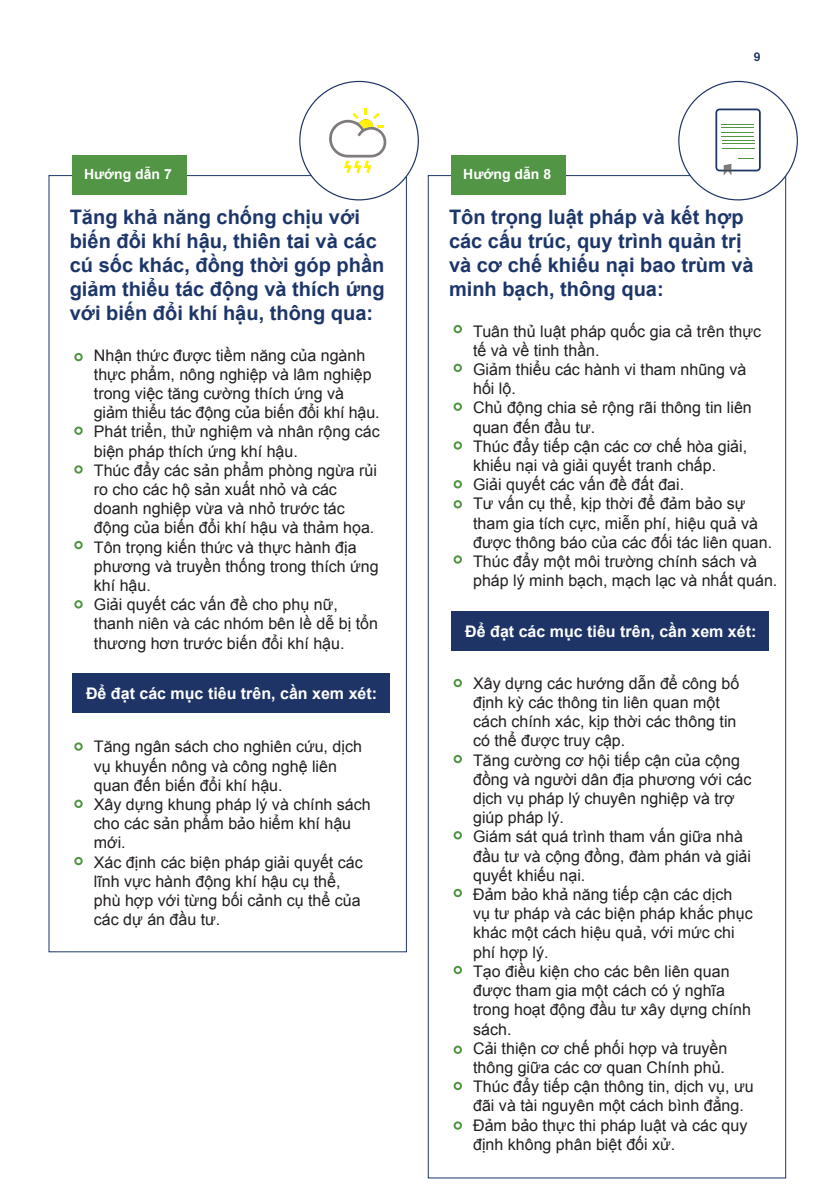
<style>
.page{position:relative;width:840px;height:1191px;background:#fff}
.page>*{position:absolute;margin:0;border:0;box-sizing:border-box;transform-origin:0 0}
.t1{font:700 20px/24px "Arial";color:#1d3669}
.t2{font:16px/19.2px "Arial";color:#231f20}
.t3{font:700 16px "Arial";color:#fff}
.t4{font:700 14px "Arial";color:#fff}
.t5{font:700 12px "Helvetica";color:#1d3668}
</style>
<div class="page">
<div style="left:72px;top:155px;width:114px;height:39px;background:#519545"></div>
<div style="left:451px;top:155px;width:114px;height:39px;background:#519545"></div>
<div style="left:74px;top:353px;width:9px;height:8px;border:2px solid #519545;border-radius:50%"></div>
<div style="left:453px;top:325px;width:8px;height:8px;border:2px solid #519545;border-radius:50%"></div>
<div style="left:74px;top:742px;width:9px;height:8px;border:2px solid #519545;border-radius:50%"></div>
<div style="left:453px;top:679px;width:8px;height:8px;border:2px solid #519545;border-radius:50%"></div>
<div style="left:74px;top:465px;width:9px;height:8px;border:2px solid #519545;border-radius:50%"></div>
<div style="left:453px;top:364px;width:8px;height:8px;border:2px solid #519545;border-radius:50%"></div>
<div style="left:74px;top:799px;width:9px;height:9px;border:2px solid #519545;border-radius:50%"></div>
<div style="left:453px;top:755px;width:8px;height:8px;border:2px solid #519545;border-radius:50%"></div>
<div style="left:74px;top:426px;width:9px;height:9px;border:2px solid #519545;border-radius:50%"></div>
<div style="left:74px;top:541px;width:9px;height:8px;border:2px solid #519545;border-radius:50%"></div>
<div style="left:74px;top:600px;width:9px;height:8px;border:2px solid #519545;border-radius:50%"></div>
<div style="left:453px;top:402px;width:8px;height:9px;border:2px solid #519545;border-radius:50%"></div>
<div style="left:453px;top:441px;width:8px;height:8px;border:2px solid #519545;border-radius:50%"></div>
<div style="left:453px;top:480px;width:8px;height:8px;border:2px solid #519545;border-radius:50%"></div>
<div style="left:453px;top:555px;width:8px;height:8px;border:2px solid #519545;border-radius:50%"></div>
<div style="left:74px;top:857px;width:9px;height:8px;border:2px solid #519545;border-radius:50%"></div>
<div style="left:453px;top:831px;width:8px;height:8px;border:2px solid #519545;border-radius:50%"></div>
<div style="left:453px;top:965px;width:8px;height:9px;border:2px solid #519545;border-radius:50%"></div>
<div style="left:453px;top:888px;width:8px;height:9px;border:2px solid #519545;border-radius:50%"></div>
<div style="left:453px;top:1081px;width:8px;height:9px;border:2px solid #519545;border-radius:50%"></div>
<div style="left:453px;top:1121px;width:8px;height:8px;border:2px solid #519545;border-radius:50%"></div>
<div style="left:453px;top:1045px;width:8px;height:9px;border:2px solid #519545;border-radius:50%"></div>
<svg style="left:329px;top:108px;width:57px;height:65px"></svg>
<svg style="left:715px;top:108px;width:45px;height:67px"></svg>
<div style="left:72px;top:673px;width:317px;height:40px;background:#1e3467"></div>
<div style="left:451px;top:611px;width:317px;height:40px;background:#1e3467"></div>
<div style="left:453px;top:500px;width:8px;height:8px;border:2px solid #519545;border-radius:50%"></div>
<p class="t4" style="left:84px;top:165px;width:89px">Hướng dẫn 7</p>
<p class="t4" style="left:463px;top:165px;width:89px">Hướng dẫn 8</p>
<p class="t5" style="left:753px;top:47px;width:8px">9</p>
<p class="t1" style="left:70px;top:206px;width:316px">Tăng khả năng chống chịu với biến đổi khí hậu, thiên tai và các cú sốc khác, đồng thời góp phần giảm thiểu tác động và thích ứng với biến đổi khí hậu, thông qua:</p>
<p class="t1" style="left:449px;top:206px;width:306px">Tôn trọng luật pháp và kết hợp các cấu trúc, quy trình quản trị và cơ chế khiếu nại bao trùm và minh bạch, thông qua:</p>
<p class="t2" style="left:473px;top:321px;width:305px">Tuân thủ luật pháp quốc gia cả trên thực tế và về tinh thần.<br>Giảm thiểu các hành vi tham nhũng và<br>hối lộ.<br>Chủ động chia sẻ rộng rãi thông tin liên quan đến đầu tư.<br>Thúc đẩy tiếp cận các cơ chế hòa giải, khiếu nại và giải quyết tranh chấp.<br>Giải quyết các vấn đề đất đai.<br>Tư vấn cụ thể, kịp thời để đảm bảo sự tham gia tích cực, miễn phí, hiệu quả và được thông báo của các đối tác liên quan.<br>Thúc đẩy một môi trường chính sách và pháp lý minh bạch, mạch lạc và nhất quán.</p>
<p class="t2" style="left:94px;top:345px;width:287px">Nhận thức được tiềm năng của ngành thực phẩm, nông nghiệp và lâm nghiệp trong việc tăng cường thích ứng và giảm thiểu tác động của biến đổi khí hậu.<br>Phát triển, thử nghiệm và nhân rộng các biện pháp thích ứng khí hậu.<br>Thúc đẩy các sản phẩm phòng ngừa rủi ro cho các hộ sản xuất nhỏ và các doanh nghiệp vừa và nhỏ trước tác động của biến đổi khí hậu và thảm họa.<br>Tôn trọng kiến thức và thực hành địa phương và truyền thống trong thích ứng khí hậu.<br>Giải quyết các vấn đề cho phụ nữ, thanh niên và các nhóm bên lề dễ bị tổn thương hơn trước biến đổi khí hậu.</p>
<p class="t3" style="left:465px;top:621px;width:292px">Để đạt các mục tiêu trên, cần xem xét:</p>
<p class="t3" style="left:86px;top:683px;width:292px">Để đạt các mục tiêu trên, cần xem xét:</p>
<p class="t2" style="left:94px;top:737px;width:278px">Tăng ngân sách cho nghiên cứu, dịch vụ khuyến nông và công nghệ liên quan đến biến đổi khí hậu.<br>Xây dựng khung pháp lý và chính sách cho các sản phẩm bảo hiểm khí hậu mới.<br>Xác định các biện pháp giải quyết các lĩnh vực hành động khí hậu cụ thể, phù hợp với từng bối cảnh cụ thể của các dự án đầu tư.</p>
<p class="t2" style="left:473px;top:673px;width:282px">Xây dựng các hướng dẫn để công bố định kỳ các thông tin liên quan một cách chính xác, kịp thời các thông tin có thể được truy cập.<br>Tăng cường cơ hội tiếp cận của cộng đồng và người dân địa phương với các dịch vụ pháp lý chuyên nghiệp và trợ giúp pháp lý.<br>Giám sát quá trình tham vấn giữa nhà đầu tư và cộng đồng, đàm phán và giải quyết khiếu nại.<br>Đảm bảo khả năng tiếp cận các dịch<br>vụ tư pháp và các biện pháp khắc phục khác một cách hiệu quả, với mức chi phí hợp lý.<br>Tạo điều kiện cho các bên liên quan được tham gia một cách có ý nghĩa trong hoạt động đầu tư xây dựng chính sách.<br>Cải thiện cơ chế phối hợp và truyền thông giữa các cơ quan Chính phủ.<br>Thúc đẩy tiếp cận thông tin, dịch vụ, ưu đãi và tài nguyên một cách bình đẳng.<br>Đảm bảo thực thi pháp luật và các quy định không phân biệt đối xử.</p>
</div>
